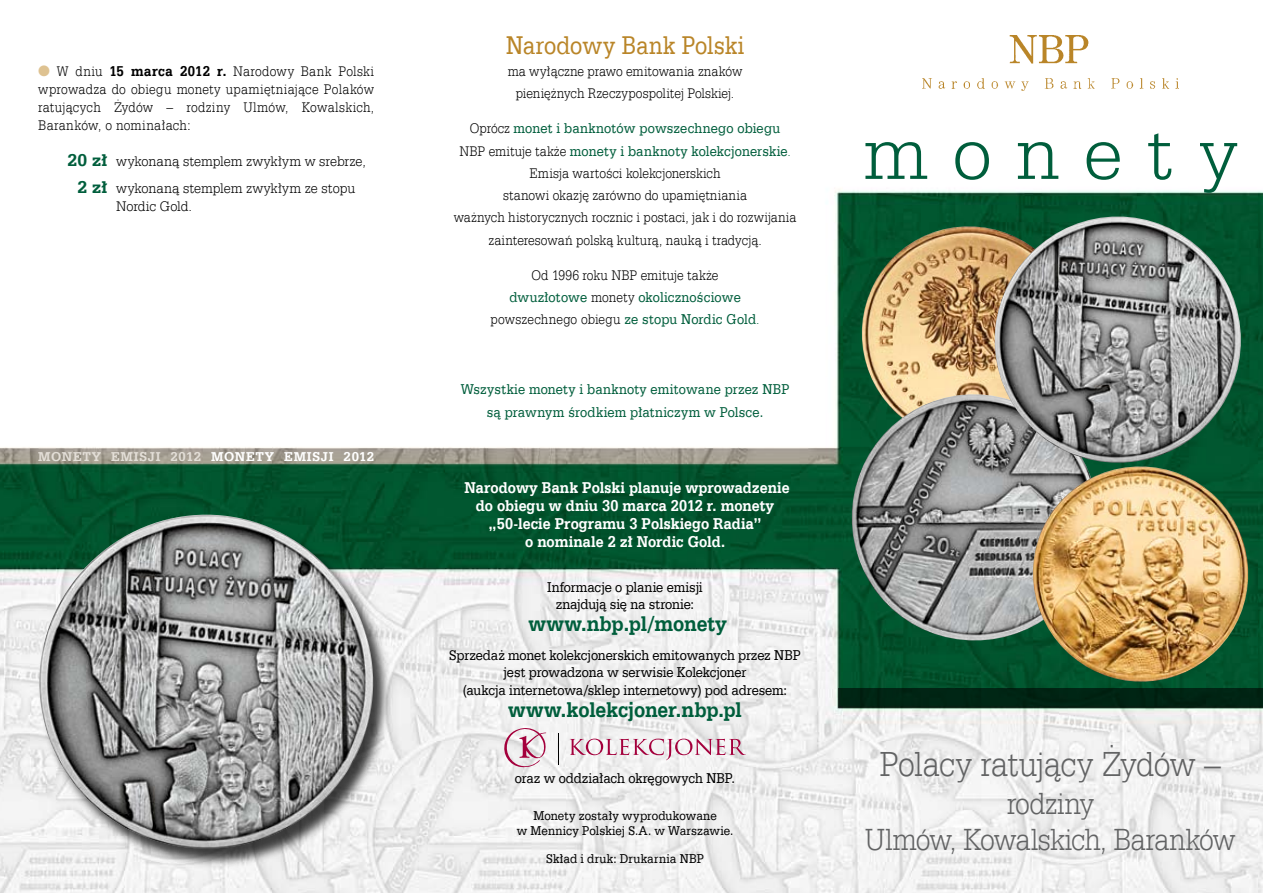
<style>
.page{position:relative;width:1263px;height:893px;background:#fff}
.page>*{position:absolute;margin:0;border:0;box-sizing:border-box;transform-origin:0 0}
.t1{font:79.5px "Serifa Lt EU";letter-spacing:.295em;color:#005e3c}
.t2{font:37.5px "Serifa Lt EU";letter-spacing:-.02em;color:#626364;scale:.9 1}
.t3{font:33px/36px "Serifa Lt EU";letter-spacing:-.03em;color:#626364;text-align:center;scale:.9 1}
.t4{font:27px "Serifa EU";color:#b98528;scale:.85 1}
.t5{font:700 22.5px "Serifa EU";letter-spacing:-.005em;color:#005e3c;scale:.9 1}
.t6{font:700 16.5px/18px "Serifa EU";letter-spacing:.005em;color:#fff;text-align:center;scale:.9 1}
.t7{font:15px/22.4px "Serifa Lt EU";letter-spacing:.005em;color:#000;text-align:center;scale:.9 1}
.t8{font:15px/16.5px "Serifa EU";letter-spacing:-.01em;color:#000;text-align:center;scale:.9 1}
.t9{font:15px/22.4px "Serifa EU";letter-spacing:.01em;color:#005e3c;text-align:center;scale:.9 1}
.t10{font:15px/27px "Serifa Lt EU";letter-spacing:.005em;color:#000;text-align:center;scale:.95 1}
.t11{font:15px "Serifa Lt EU";letter-spacing:-.015em;color:#000;scale:.95 1}
.t12{font:13.5px/15px "Serifa EU";letter-spacing:.01em;color:#000;text-align:center;scale:.9 1}
.t13{font:700 13.5px "Serifa EU";letter-spacing:.055em;color:#e3ded7}
.s1{color:#dec291}
.s2{font-family:"Serifa EU";font-weight:700}
.s3{font-family:"Serifa EU";font-weight:700;font-size:18px;color:#005e3c}
.s4{color:#fff}
.s5{font-family:"Serifa Lt EU";color:#000}
.s6{font-family:"Serifa Lt EU"}
.s7{font-family:"Serifa EU";color:#005e3c}
.s8{color:#005e3c}
</style>
<div class="page">
<img style="left:0;top:35px;width:1263px;height:858px">
<div style="left:838px;top:689px;width:425px;height:19px;background:#002414"></div>
<img style="left:922px;top:36px;width:256px;height:55px">
<svg style="left:570px;top:739px;width:176px;height:21px"></svg>
<svg style="left:504px;top:728px;width:42px;height:39px"></svg>
<hr style="left:558px;top:733px;width:1px;height:31px;background:#000">
<div style="left:36px;top:514px;width:357px;height:357px;background:#000;opacity:.75"></div>
<img style="left:34px;top:509px;width:344px;height:345px">
<img style="left:859px;top:223px;width:132px;height:167px">
<img style="left:848px;top:390px;width:182px;height:254px">
<img style="left:1030px;top:463px;width:221px;height:222px">
<img style="left:991px;top:213px;width:254px;height:254px">
<p class="t7" style="left:38px;top:62px;width:375px;line-height:18px;text-align:justify"><span class="s1">●</span> W dniu <span class="s2">15 marca 2012 r.</span> Narodowy Bank Polski wprowadza do obiegu monety upamiętniające Polaków ratujących Żydów – rodziny Ulmów, Kowalskich, Baranków, o nominałach:</p>
<p class="t10" style="left:68px;top:147px;width:316px"><span class="s3">20 zł</span> wykonaną stemplem zwykłym w srebrze,<br><span class="s3">2 zł</span> wykonaną stemplem zwykłym ze stopu</p>
<p class="t11" style="left:116px;top:197px;width:81px">Nordic Gold.</p>
<p class="t13" style="left:38px;top:448px;width:337px">MONETY EMISJI 2012 <span class="s4">MONETY EMISJI 2012</span></p>
<h3 class="t4" style="left:506px;top:29px;width:282px">Narodowy Bank Polski</h3>
<p class="t7" style="left:508px;top:60px;width:262px">ma wyłączne prawo emitowania znaków pieniężnych Rzeczypospolitej Polskiej.</p>
<p class="t9" style="left:459px;top:117px;width:370px"><span class="s5">Oprócz</span> monet i banknotów powszechnego obiegu<br><span class="s5">NBP emituje także</span> monety i banknoty kolekcjonerskie<span class="s6">.</span></p>
<p class="t7" style="left:454px;top:162px;width:382px">Emisja wartości kolekcjonerskich<br>stanowi okazję zarówno do upamiętniania<br>ważnych historycznych rocznic i postaci, jak i do rozwijania zainteresowań polską kulturą, nauką i tradycją.</p>
<p class="t7" style="left:532px;top:264px;width:209px">Od 1996 roku NBP emituje także</p>
<p class="t9" style="left:509px;top:286px;width:259px">dwuzłotowe <span class="s5">monety</span> okolicznościowe</p>
<p class="t7" style="left:491px;top:308px;width:300px">powszechnego obiegu <span class="s7">ze stopu Nordic Gold</span><span class="s8">.</span></p>
<p class="t9" style="left:461px;top:378px;width:367px">Wszystkie monety i banknoty emitowane przez NBP są prawnym środkiem płatniczym w Polsce.</p>
<p class="t6" style="left:464px;top:479px;width:363px">Narodowy Bank Polski planuje wprowadzenie do obiegu w dniu 30 marca 2012 r. monety „50-lecie Programu 3 Polskiego Radia”<br>o nominale 2 zł Nordic Gold.</p>
<p class="t8" style="left:547px;top:579px;width:174px">Informacje o planie emisji znajdują się na stronie:</p>
<h3 class="t5" style="left:528px;top:610px;width:222px">www.nbp.pl/monety</h3>
<p class="t8" style="left:449px;top:647px;width:392px">Sprzedaż monet kolekcjonerskich emitowanych przez NBP jest prowadzona w serwisie Kolekcjoner</p>
<p class="t8" style="left:463px;top:682px;width:362px">(aukcja internetowa/sklep internetowy) pod adresem:</p>
<h3 class="t5" style="left:508px;top:696px;width:261px">www.kolekcjoner.nbp.pl</h3>
<p class="t8" style="left:515px;top:770px;width:246px">oraz w oddziałach okręgowych NBP.</p>
<p class="t12" style="left:517px;top:808px;width:242px">Monety zostały wyprodukowane<br>w Mennicy Polskiej S.A. w Warszawie.</p>
<p class="t12" style="left:546px;top:851px;width:177px">Skład i druk: Drukarnia NBP</p>
<h1 class="t1" style="left:863px;top:107px;width:376px">monety</h1>
<h2 class="t2" style="left:879px;top:742px;width:381px">Polacy ratujący Żydów –</h2>
<h3 class="t3" style="left:865px;top:785px;width:413px">rodziny<br>Ulmów, Kowalskich, Baranków</h3>
</div>
